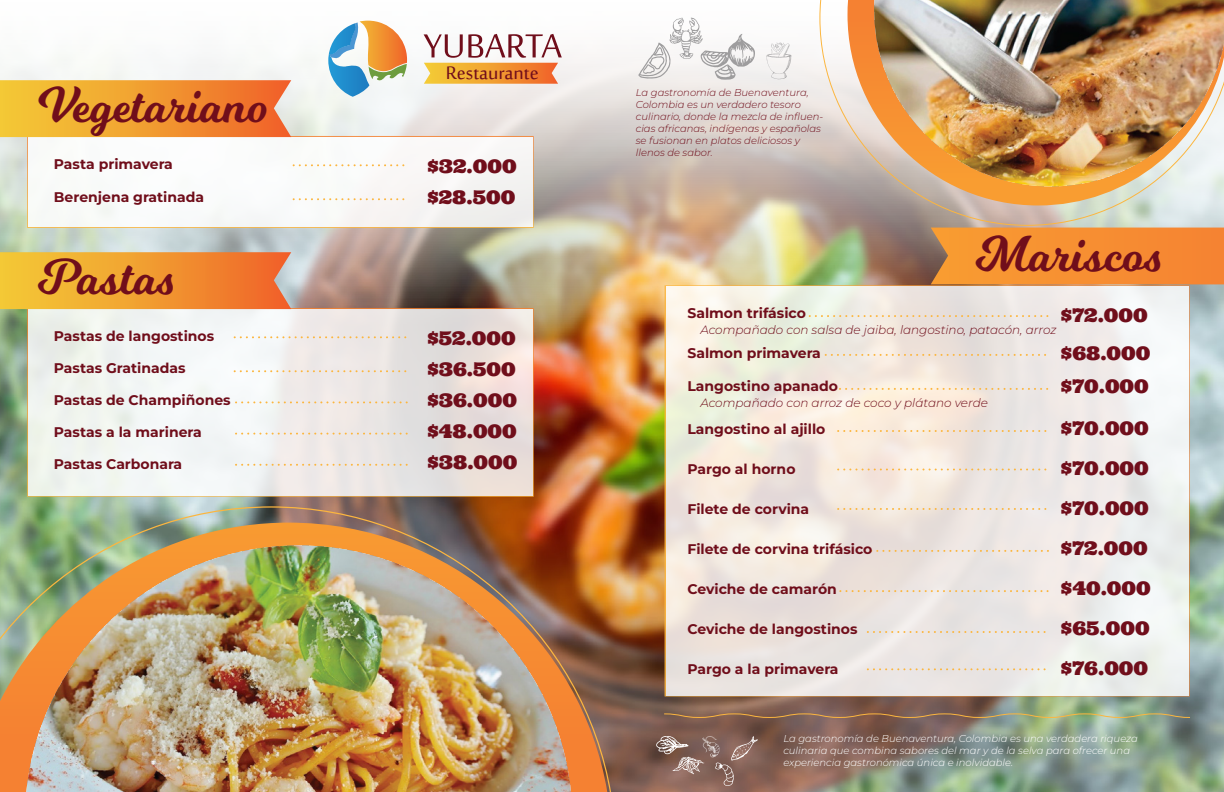
<style>
.page{position:relative;width:1224px;height:792px;background:#fff}
.page>*{position:absolute;margin:0;border:0;box-sizing:border-box;transform-origin:0 0}
.t1{font:49.4px "Milkshake";color:#700e1b}
.t2{font:25.2px "Sakkal Majalla";color:#700e1b}
.t3{font:19px/40px "Ultra";color:#700e1b}
.t4{font:700 14px "Montserrat";color:#700e1b}
.t5{font:italic 300 12px "Montserrat";color:#700e1b}
.t6{font:italic 300 10px/12px "Montserrat";color:#700e1b}
.t7{font:italic 300 10px/12px "Montserrat";color:#fff}
</style>
<div class="page">
<img style="left:0;top:432px;width:1224px;height:360px">
<img style="left:0;top:17px;width:1224px;height:415px">
<div style="left:27px;top:136px;width:507px;height:92px;background:#fff;border:2px solid #fff"></div>
<svg style="left:819px;top:0;width:405px;height:226px"></svg>
<img style="left:874px;top:0;width:350px;height:186px">
<svg style="left:931px;top:228px;width:293px;height:56px"></svg>
<svg style="left:294px;top:164px;width:111px;height:2px"></svg>
<svg style="left:294px;top:198px;width:114px;height:2px"></svg>
<svg style="left:663px;top:713px;width:528px;height:5px"></svg>
<svg style="left:0;top:80px;width:291px;height:57px"></svg>
<svg style="left:27px;top:308px;width:507px;height:189px"></svg>
<svg style="left:235px;top:336px;width:173px;height:2px"></svg>
<svg style="left:235px;top:370px;width:173px;height:2px"></svg>
<svg style="left:236px;top:401px;width:172px;height:2px"></svg>
<svg style="left:236px;top:433px;width:172px;height:2px"></svg>
<svg style="left:236px;top:464px;width:172px;height:2px"></svg>
<svg style="left:0;top:252px;width:291px;height:57px"></svg>
<svg style="left:665px;top:285px;width:525px;height:412px;fill:#eee9e3"></svg>
<img style="left:0;top:506px;width:612px;height:286px">
<img style="left:26px;top:545px;width:545px;height:247px">
<svg style="left:810px;top:315px;width:240px;height:2px"></svg>
<svg style="left:826px;top:354px;width:224px;height:2px"></svg>
<svg style="left:840px;top:388px;width:210px;height:2px"></svg>
<svg style="left:838px;top:430px;width:212px;height:2px"></svg>
<svg style="left:838px;top:469px;width:212px;height:1px"></svg>
<svg style="left:838px;top:508px;width:212px;height:2px"></svg>
<svg style="left:868px;top:631px;width:182px;height:2px"></svg>
<svg style="left:868px;top:668px;width:182px;height:2px"></svg>
<svg style="left:871px;top:550px;width:179px;height:2px"></svg>
<svg style="left:840px;top:590px;width:210px;height:2px"></svg>
<svg style="left:656px;top:736px;width:102px;height:50px"></svg>
<svg style="left:328px;top:21px;width:79px;height:76px"></svg>
<svg style="left:424px;top:34px;width:138px;height:50px"></svg>
<svg style="left:638px;top:18px;width:117px;height:62px"></svg>
<svg style="left:767px;top:43px;width:24px;height:36px"></svg>
<h1 class="t1" style="left:38px;top:71px;width:230px">Vegetariano</h1>
<p class="t4" style="left:54px;top:155px;width:120px">Pasta primavera</p>
<p class="t4" style="left:54px;top:188px;width:152px">Berenjena gratinada</p>
<h1 class="t1" style="left:38px;top:243px;width:138px">Pastas</h1>
<p class="t4" style="left:54px;top:327px;width:162px">Pastas de langostinos</p>
<p class="t4" style="left:54px;top:359px;width:133px">Pastas Gratinadas</p>
<p class="t4" style="left:54px;top:391px;width:178px">Pastas de Champiñones</p>
<p class="t4" style="left:54px;top:423px;width:149px">Pastas a la marinera</p>
<p class="t4" style="left:54px;top:455px;width:130px">Pastas Carbonara</p>
<h2 class="t2" style="left:446px;top:59px;width:94px">Restaurante</h2>
<h3 class="t3" style="left:427px;top:151px;width:91px;line-height:31px">$32.000 $28.500</h3>
<h3 class="t3" style="left:427px;top:323px;width:91px;line-height:31px;text-align:justify">$52.000 $36.500 $36.000 $48.000 $38.000</h3>
<p class="t6" style="left:636px;top:86px;width:189px">La gastronomía de Buenaventura,<br>Colombia es un verdadero tesoro culinario, donde la mezcla de influen&shy;cias africanas, indígenas y españolas se fusionan en platos deliciosos y llenos de sabor.</p>
<h1 class="t1" style="left:976px;top:220px;width:187px">Mariscos</h1>
<p class="t4" style="left:687px;top:304px;width:120px">Salmon trifásico</p>
<p class="t4" style="left:687px;top:344px;width:135px">Salmon primavera</p>
<p class="t4" style="left:687px;top:377px;width:152px">Langostino apanado</p>
<h3 class="t3" style="left:1061px;top:296px;width:91px;line-height:38px">$72.000 $68.000</h3>
<h3 class="t3" style="left:1061px;top:366px;width:89px">$70.000</h3>
<p class="t5" style="left:700px;top:321px;width:358px">Acompañado con salsa de jaiba, langostino, patacón, arroz</p>
<p class="t5" style="left:700px;top:395px;width:289px">Acompañado con arroz de coco y plátano verde</p>
<p class="t4" style="left:687px;top:420px;width:140px">Langostino al ajillo</p>
<p class="t4" style="left:687px;top:460px;width:110px">Pargo al horno</p>
<p class="t4" style="left:687px;top:500px;width:123px">Filete de corvina</p>
<p class="t4" style="left:687px;top:540px;width:186px">Filete de corvina trifásico</p>
<p class="t4" style="left:687px;top:580px;width:151px">Ceviche de camarón</p>
<p class="t4" style="left:687px;top:620px;width:172px">Ceviche de langostinos</p>
<p class="t4" style="left:687px;top:660px;width:153px">Pargo a la primavera</p>
<h3 class="t3" style="left:1061px;top:408px;width:91px">$70.000 $70.000 $70.000 $72.000 $40.000 $65.000 $76.000</h3>
<p class="t7" style="left:783px;top:732px;width:356px">La gastronomía de Buenaventura, Colombia es una verdadera riqueza culinaria que combina sabores del mar y de la selva para ofrecer una experiencia gastronómica única e inolvidable.</p>
</div>
